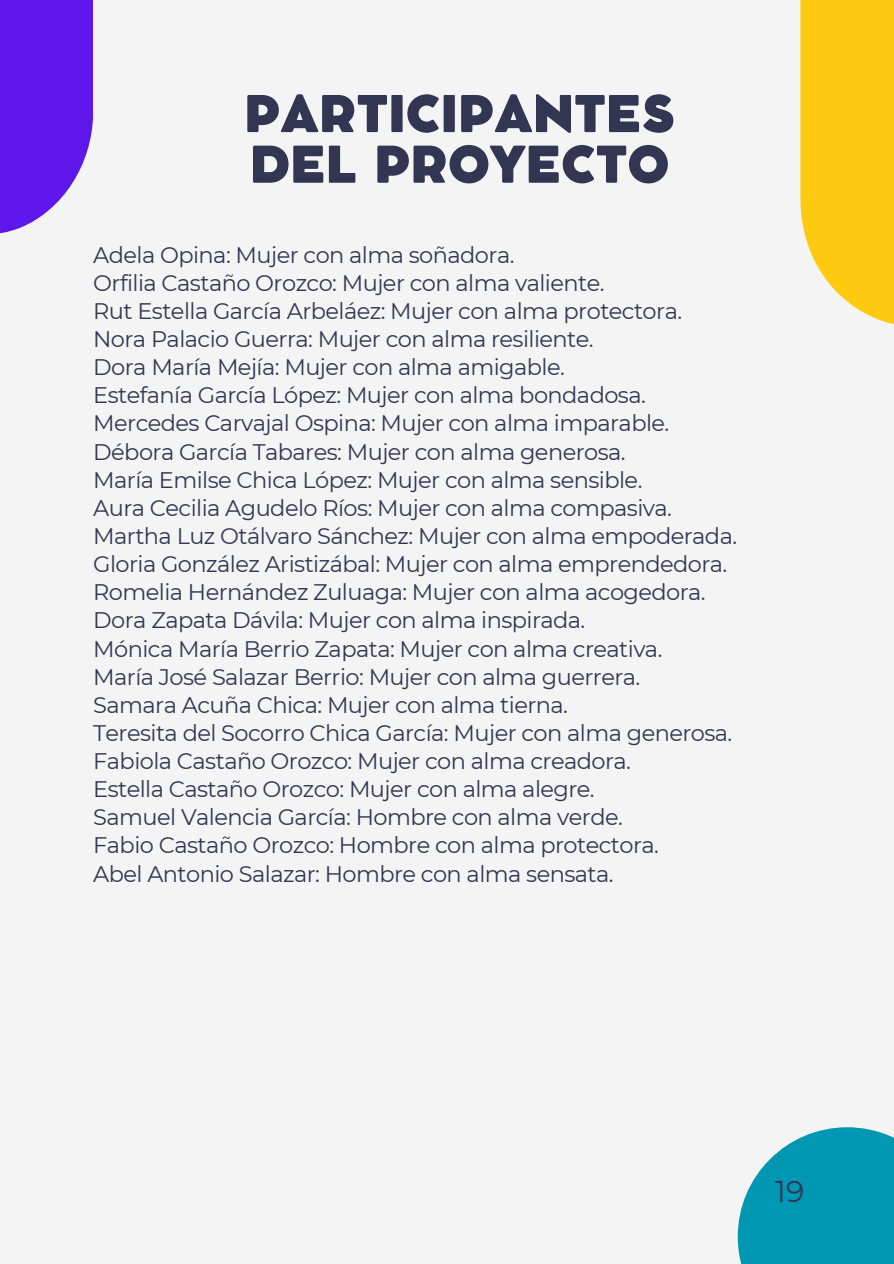
<style>
.page{position:relative;width:894px;height:1264px;background:#fff}
.page>*{position:absolute;margin:0;border:0;box-sizing:border-box;transform-origin:0 0}
.t1{font:800 50.1px/50.7px "Cocomat Pro";color:#333652}
.t2{font:30px "Montserrat";color:#333652}
.t3{font:22.5px "Montserrat";letter-spacing:-.025em;color:#333652}
</style>
<div class="page">
<div style="left:0;top:0;width:893px;height:1263px;background:#f4f4f4"></div>
<div style="left:0;top:0;width:93px;height:235px;background:#5e17eb"></div>
<div style="left:800px;top:0;width:93px;height:328px;background:#ffca10"></div>
<div style="left:737px;top:1127px;width:156px;height:136px;background:#0097b2"></div>
<p class="t1" style="left:244px;top:93px;width:432px">PARTICIPANTES<br>DEL PROYECTO</p>
<p class="t3" style="left:93px;top:241px;width:422px">Adela Opina: Mujer con alma soñadora.</p>
<p class="t3" style="left:93px;top:269px;width:512px">Orfilia Castaño Orozco: Mujer con alma valiente.</p>
<p class="t3" style="left:93px;top:297px;width:590px">Rut Estella García Arbeláez: Mujer con alma protectora.</p>
<p class="t3" style="left:93px;top:325px;width:501px">Nora Palacio Guerra: Mujer con alma resiliente.</p>
<p class="t3" style="left:93px;top:353px;width:473px">Dora María Mejía: Mujer con alma amigable.</p>
<p class="t3" style="left:93px;top:381px;width:554px">Estefanía García López: Mujer con alma bondadosa.</p>
<p class="t3" style="left:93px;top:409px;width:577px">Mercedes Carvajal Ospina: Mujer con alma imparable.</p>
<p class="t3" style="left:93px;top:438px;width:534px">Débora García Tabares: Mujer con alma generosa.</p>
<p class="t3" style="left:93px;top:466px;width:550px">María Emilse Chica López: Mujer con alma sensible.</p>
<p class="t3" style="left:93px;top:494px;width:580px">Aura Cecilia Agudelo Ríos: Mujer con alma compasiva.</p>
<p class="t3" style="left:93px;top:522px;width:645px">Martha Luz Otálvaro Sánchez: Mujer con alma empoderada.</p>
<p class="t3" style="left:93px;top:550px;width:635px">Gloria González Aristizábal: Mujer con alma emprendedora.</p>
<p class="t3" style="left:93px;top:578px;width:614px">Romelia Hernández Zuluaga: Mujer con alma acogedora.</p>
<p class="t3" style="left:93px;top:606px;width:493px">Dora Zapata Dávila: Mujer con alma inspirada.</p>
<p class="t3" style="left:93px;top:634px;width:570px">Mónica María Berrio Zapata: Mujer con alma creativa.</p>
<p class="t3" style="left:93px;top:663px;width:548px">María José Salazar Berrio: Mujer con alma guerrera.</p>
<p class="t3" style="left:93px;top:691px;width:476px">Samara Acuña Chica: Mujer con alma tierna.</p>
<p class="t3" style="left:93px;top:719px;width:640px">Teresita del Socorro Chica García: Mujer con alma generosa.</p>
<p class="t3" style="left:93px;top:747px;width:539px">Fabiola Castaño Orozco: Mujer con alma creadora.</p>
<p class="t3" style="left:93px;top:775px;width:503px">Estella Castaño Orozco: Mujer con alma alegre.</p>
<p class="t3" style="left:93px;top:803px;width:531px">Samuel Valencia García: Hombre con alma verde.</p>
<p class="t3" style="left:93px;top:831px;width:567px">Fabio Castaño Orozco: Hombre con alma protectora.</p>
<p class="t3" style="left:93px;top:859px;width:521px">Abel Antonio Salazar: Hombre con alma sensata.</p>
<h1 class="t2" style="left:775px;top:1173px;width:31px">19</h1>
</div>
